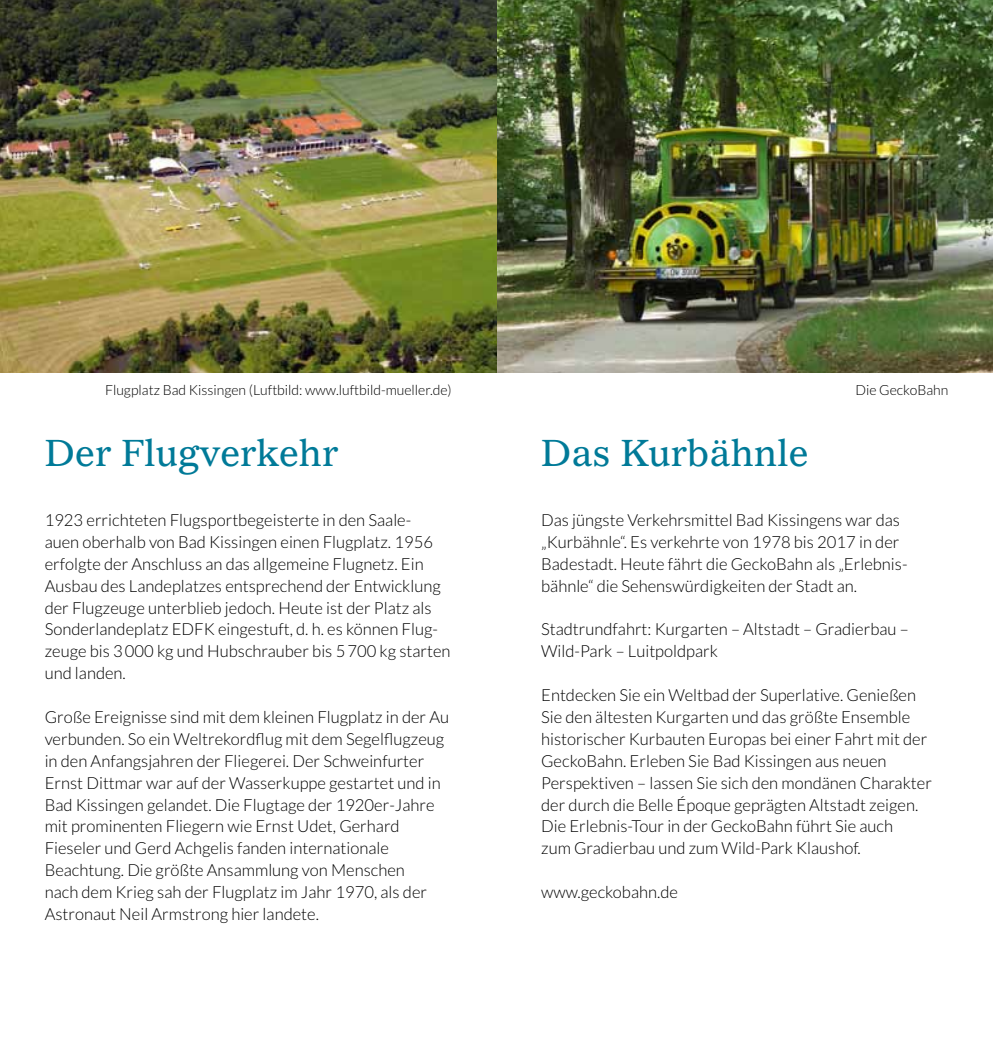
<style>
.page{position:relative;width:993px;height:1042px;background:#fff}
.page>*{position:absolute;margin:0;border:0;box-sizing:border-box;transform-origin:0 0}
.t1{font:36.75px "Gazette LT Std";color:#007a98}
.t2{font:300 16.62px/21.9px "Lato";color:#000}
.t3{font:300 14px "Lato";color:#000}
</style>
<div class="page">
<img style="left:496px;top:0;width:496px;height:373px">
<img style="left:0;top:0;width:496px;height:373px">
<p class="t3" style="left:105px;top:382px;width:348px">Flugplatz Bad Kissingen (Luftbild: www.luftbild-mueller.de)</p>
<p class="t3" style="left:855px;top:382px;width:94px">Die GeckoBahn</p>
<h1 class="t1" style="left:45px;top:430px;width:295px">Der Flugverkehr</h1>
<p class="t2" style="left:45px;top:509px;width:407px">1923 errichteten Flugsportbegeisterte in den Saale-<br>auen oberhalb von Bad Kissingen einen Flugplatz. 1956 erfolgte der Anschluss an das allgemeine Flugnetz. Ein Ausbau des Landeplatzes entsprechend der Entwicklung der Flugzeuge unterblieb jedoch. Heute ist der Platz als Sonderlandeplatz EDFK eingestuft, d. h. es können Flug&shy;zeuge bis 3000 kg und Hubschrauber bis 5700 kg starten und landen.</p>
<p class="t2" style="left:45px;top:706px;width:406px">Große Ereignisse sind mit dem kleinen Flugplatz in der Au verbunden. So ein Weltrekordflug mit dem Segelflugzeug in den Anfangsjahren der Fliegerei. Der Schweinfurter Ernst Dittmar war auf der Wasserkuppe gestartet und in Bad Kissingen gelandet. Die Flugtage der 1920er-Jahre mit prominenten Fliegern wie Ernst Udet, Gerhard Fieseler und Gerd Achgelis fanden internationale Beachtung. Die größte Ansammlung von Menschen<br>nach dem Krieg sah der Flugplatz im Jahr 1970, als der Astronaut Neil Armstrong hier landete.</p>
<h1 class="t1" style="left:541px;top:430px;width:269px">Das Kurbähnle</h1>
<p class="t2" style="left:541px;top:509px;width:366px">Das jüngste Verkehrsmittel Bad Kissingens war das „Kurbähnle“. Es verkehrte von 1978 bis 2017 in der Badestadt. Heute fährt die GeckoBahn als „Erlebnis&shy;bähnle“ die Sehenswürdigkeiten der Stadt an.</p>
<p class="t2" style="left:541px;top:618px;width:369px">Stadtrundfahrt: Kurgarten – Altstadt – Gradierbau –<br>Wild-Park – Luitpoldpark</p>
<p class="t2" style="left:541px;top:684px;width:392px">Entdecken Sie ein Weltbad der Superlative. Genießen Sie den ältesten Kurgarten und das größte Ensemble historischer Kurbauten Europas bei einer Fahrt mit der GeckoBahn. Erleben Sie Bad Kissingen aus neuen Perspektiven – lassen Sie sich den mondänen Charakter der durch die Belle Époque geprägten Altstadt zeigen.<br>Die Erlebnis-Tour in der GeckoBahn führt Sie auch<br>zum Gradierbau und zum Wild-Park Klaushof.</p>
<p class="t2" style="left:541px;top:881px;width:138px">www.geckobahn.de</p>
</div>
